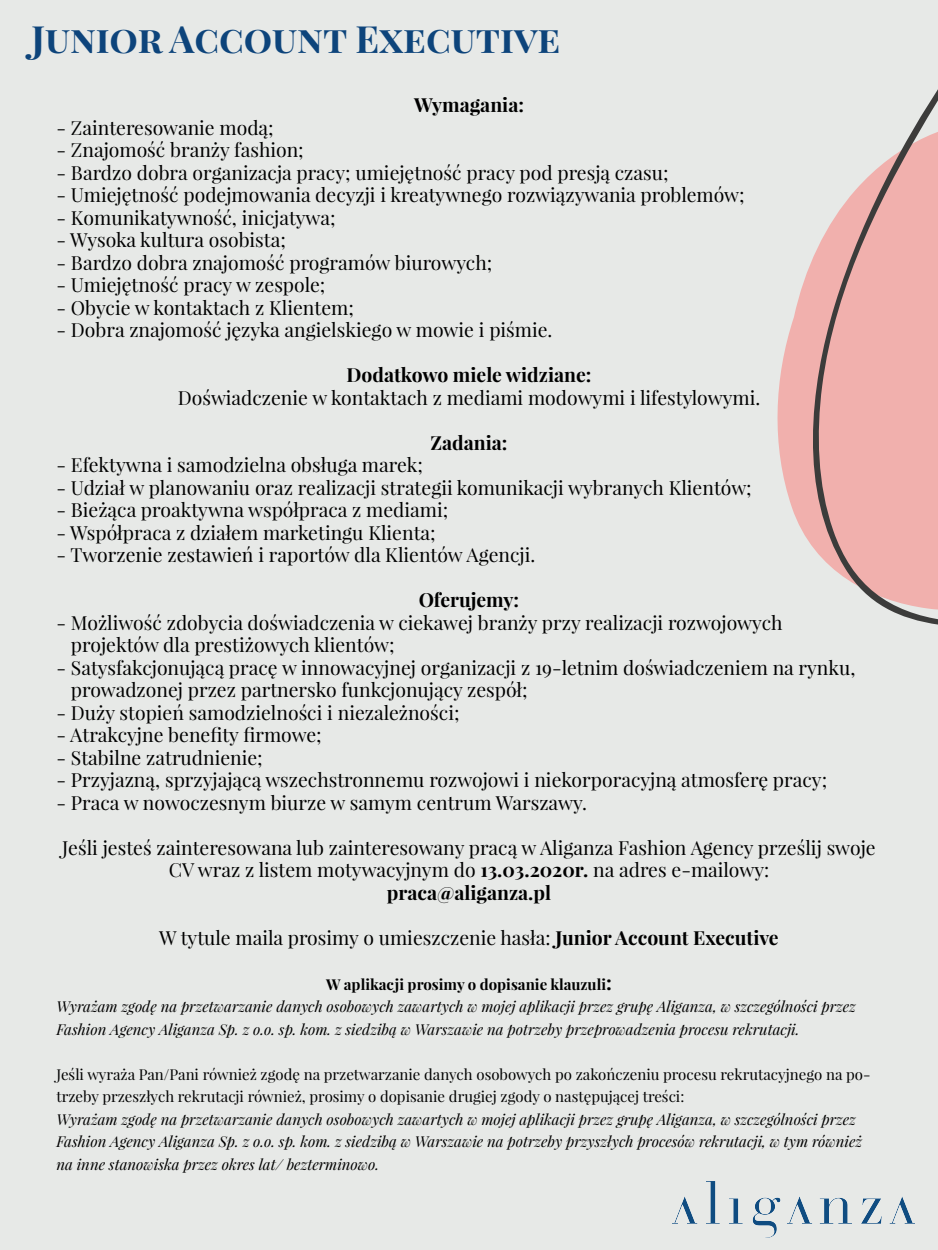
<style>
.page{position:relative;width:938px;height:1250px;background:#e7e9e7}
.page>*{position:absolute;margin:0;border:0;box-sizing:border-box;transform-origin:0 0}
.t1{font:700 37.5px "Playfair Display SC";color:#0d447b}
.t2{font:19.38px/22.5px "Playfair Display";color:#000}
.t3{font:700 19.38px "Playfair Display";color:#000}
.t4{font:italic 15px/22.5px "Playfair Display";color:#000}
.t5{font:15px/22.5px "Playfair Display";color:#000}
.s1{font-weight:700}
.s2{font-weight:700;font-style:normal}
.s3{font-weight:700;font-style:normal;font-size:20px}
</style>
<div class="page">
<svg style="left:777px;top:301px;width:21px;height:221px;fill:#f1b0ad"></svg>
<svg style="left:798px;top:89px;width:140px;height:536px;fill:#f1b0ad"></svg>
<img style="left:672px;top:1182px;width:242px;height:55px">
<h1 class="t1" style="left:32px;top:16px;width:530px">Junior Account Executive</h1>
<p class="t3" style="left:414px;top:93px;width:111px">Wymagania:</p>
<p class="t2" style="left:56px;top:116px;width:219px">- Zainteresowanie modą;</p>
<p class="t2" style="left:56px;top:139px;width:249px">- Znajomość branży fashion;</p>
<p class="t2" style="left:56px;top:161px;width:613px">- Bardzo dobra organizacja pracy; umiejętność pracy pod presją czasu;</p>
<p class="t2" style="left:56px;top:184px;width:689px">- Umiejętność podejmowania decyzji i kreatywnego rozwiązywania problemów;</p>
<p class="t2" style="left:56px;top:206px;width:281px">- Komunikatywność, inicjatywa;</p>
<p class="t2" style="left:56px;top:229px;width:231px">- Wysoka kultura osobista;</p>
<p class="t2" style="left:56px;top:251px;width:437px">- Bardzo dobra znajomość programów biurowych;</p>
<p class="t2" style="left:56px;top:274px;width:270px">- Umiejętność pracy w zespole;</p>
<p class="t2" style="left:56px;top:296px;width:299px">- Obycie w kontaktach z Klientem;</p>
<p class="t2" style="left:56px;top:319px;width:497px">- Dobra znajomość języka angielskiego w mowie i piśmie.</p>
<p class="t3" style="left:346px;top:363px;width:246px">Dodatkowo miele widziane:</p>
<p class="t2" style="left:178px;top:386px;width:584px">Doświadczenie w kontaktach z mediami modowymi i lifestylowymi.</p>
<p class="t3" style="left:430px;top:430px;width:78px">Zadania:</p>
<p class="t2" style="left:56px;top:454px;width:368px">- Efektywna i samodzielna obsługa marek;</p>
<p class="t2" style="left:56px;top:476px;width:697px">- Udział w planowaniu oraz realizacji strategii komunikacji wybranych Klientów;</p>
<p class="t2" style="left:56px;top:499px;width:393px">- Bieżąca proaktywna współpraca z mediami;</p>
<p class="t2" style="left:56px;top:521px;width:381px">- Współpraca z działem marketingu Klienta;</p>
<p class="t2" style="left:56px;top:544px;width:480px">- Tworzenie zestawień i raportów dla Klientów Agencji.</p>
<p class="t3" style="left:419px;top:588px;width:102px">Oferujemy:</p>
<p class="t2" style="left:71px;top:611px;width:713px;text-indent:-14px">- Możliwość zdobycia doświadczenia w ciekawej branży przy realizacji rozwojowych projektów dla prestiżowych klientów;</p>
<p class="t2" style="left:71px;top:656px;width:786px;text-indent:-14px">- Satysfakcjonującą pracę w innowacyjnej organizacji z 19-letnim doświadczeniem na rynku, prowadzonej przez partnersko funkcjonujący zespół;</p>
<p class="t2" style="left:56px;top:701px;width:404px">- Duży stopień samodzielności i niezależności;</p>
<p class="t2" style="left:56px;top:724px;width:267px">- Atrakcyjne benefity firmowe;</p>
<p class="t2" style="left:56px;top:746px;width:208px">- Stabilne zatrudnienie;</p>
<p class="t2" style="left:56px;top:769px;width:772px">- Przyjazną, sprzyjającą wszechstronnemu rozwojowi i niekorporacyjną atmosferę pracy;</p>
<p class="t2" style="left:56px;top:791px;width:532px">- Praca w nowoczesnym biurze w samym centrum Warszawy.</p>
<p class="t2" style="left:62px;top:836px;width:814px;text-align:center">Jeśli jesteś zainteresowana lub zainteresowany pracą w Aliganza Fashion Agency prześlij swoje<br>CV wraz z listem motywacyjnym do <span class="s1">13.03.2020r.</span> na adres e-mailowy:<br><span class="s1">praca@aliganza.pl</span></p>
<p class="t2" style="left:159px;top:926px;width:621px">W tytule maila prosimy o umieszczenie hasła: <span class="s1">Junior Account Executive</span></p>
<p class="t4" style="left:56px;top:972px;width:801px;text-indent:269px"><span class="s2">W aplikacji prosimy o dopisanie klauzuli</span><span class="s3">:<br></span>Wyrażam zgodę na przetwarzanie danych osobowych zawartych w mojej aplikacji przez grupę Aliganza, w szczególności przez<br>Fashion Agency Aliganza Sp. z o.o. sp. kom. z siedzibą w Warszawie na potrzeby przeprowadzenia procesu rekrutacji.</p>
<p class="t5" style="left:56px;top:1063px;width:815px">Jeśli wyraża Pan/Pani również zgodę na przetwarzanie danych osobowych po zakończeniu procesu rekrutacyjnego na po&shy;trzeby przeszłych rekrutacji również, prosimy o dopisanie drugiej zgody o następującej treści:</p>
<p class="t4" style="left:56px;top:1107px;width:807px">Wyrażam zgodę na przetwarzanie danych osobowych zawartych w mojej aplikacji przez grupę Aliganza, w szczególności przez<br>Fashion Agency Aliganza Sp. z o.o. sp. kom. z siedzibą w Warszawie na potrzeby przyszłych procesów rekrutacji, w tym również na inne stanowiska przez okres lat/ bezterminowo.</p>
</div>
